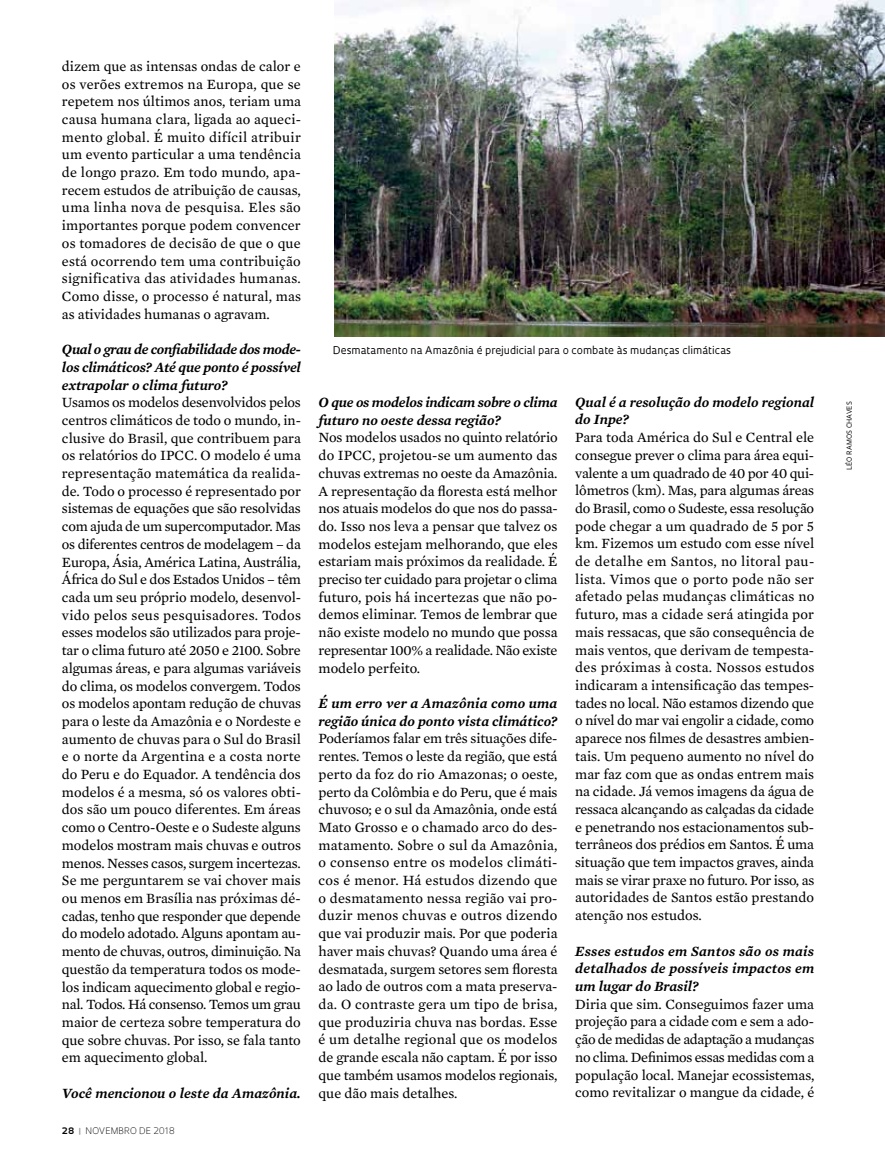
<style>
.page{position:relative;width:885px;height:1169px;background:#fff}
.page>*{position:absolute;margin:0;border:0;box-sizing:border-box;transform-origin:0 0}
.t1{font:14.4px/17.7px "Mercury Text G2";letter-spacing:-.005em;color:#000;text-align:justify}
.t2{font:italic 600 14.4px/17.7px "Mercury Text G2";color:#000;text-align:justify}
.t3{font:italic 600 14.4px/17.7px "Mercury Text G2";letter-spacing:-.02em;color:#000}
.t4{font:10.35px "Oculum";color:#000}
.t5{font:300 8.7px "Oculum";letter-spacing:.015em;color:#000}
.t6{font:6.75px "Oculum";letter-spacing:.02em;color:#000}
.s1{font-weight:700}
.s2{font-weight:700;color:#939598}
</style>
<div class="page">
<img style="left:334px;top:0;width:551px;height:336px">
<p class="t1" style="left:62px;top:56px;width:241px">dizem que as intensas ondas de calor e os verões extremos na Europa, que se repetem nos últimos anos, teriam uma causa humana clara, ligada ao aqueci&shy;mento global. É muito difícil atribuir um evento particular a uma tendência de longo prazo. Em todo mundo, apa&shy;recem estudos de atribuição de causas, uma linha nova de pesquisa. Eles são importantes porque podem convencer os tomadores de decisão de que o que está ocorrendo tem uma contribuição significativa das atividades humanas.<br>Como disse, o processo é natural, mas as atividades humanas o agravam.</p>
<p class="t2" style="left:62px;top:340px;width:241px">Qual o grau de confiabilidade dos mode&shy;los climáticos? Até que ponto é possível extrapolar o clima futuro?</p>
<p class="t1" style="left:62px;top:393px;width:241px">Usamos os modelos desenvolvidos pelos centros climáticos de todo o mundo, in&shy;clusive do Brasil, que contribuem para os relatórios do IPCC. O modelo é uma representação matemática da realida&shy;de. Todo o processo é representado por sistemas de equações que são resolvidas com ajuda de um supercomputador. Mas os diferentes centros de modelagem – da Europa, Ásia, América Latina, Austrália, África do Sul e dos Estados Unidos – têm cada um seu próprio modelo, desenvol&shy;vido pelos seus pesquisadores. Todos esses modelos são utilizados para proje&shy;tar o clima futuro até 2050 e 2100. Sobre algumas áreas, e para algumas variáveis do clima, os modelos convergem. Todos os modelos apontam redução de chuvas para o leste da Amazônia e o Nordeste e aumento de chuvas para o Sul do Brasil e o norte da Argentina e a costa norte do Peru e do Equador. A tendência dos modelos é a mesma, só os valores obti&shy;dos são um pouco diferentes. Em áreas como o Centro-Oeste e o Sudeste alguns modelos mostram mais chuvas e outros menos. Nesses casos, surgem incertezas.<br>Se me perguntarem se vai chover mais ou menos em Brasília nas próximas dé&shy;cadas, tenho que responder que depende do modelo adotado. Alguns apontam au&shy;mento de chuvas, outros, diminuição. Na questão da temperatura todos os mode&shy;los indicam aquecimento global e regio&shy;nal. Todos. Há consenso. Temos um grau maior de certeza sobre temperatura do que sobre chuvas. Por isso, se fala tanto em aquecimento global.</p>
<p class="t2" style="left:62px;top:1083px;width:240px">Você mencionou o leste da Amazônia.</p>
<p class="t5" style="left:62px;top:1124px;width:115px"><span class="s1">28</span> <span class="s2">|</span> NOVEMBRO DE 2018</p>
<p class="t4" style="left:333px;top:344px;width:400px">Desmatamento na Amazônia é prejudicial para o combate às mudanças climáticas</p>
<p class="t3" style="left:319px;top:392px;width:240px">O que os modelos indicam sobre o clima futuro no oeste dessa região?</p>
<p class="t1" style="left:319px;top:428px;width:241px">Nos modelos usados no quinto relatório do IPCC, projetou-se um aumento das chuvas extremas no oeste da Amazônia.<br>A representação da floresta está melhor nos atuais modelos do que nos do passa&shy;do. Isso nos leva a pensar que talvez os modelos estejam melhorando, que eles estariam mais próximos da realidade. É preciso ter cuidado para projetar o clima futuro, pois há incertezas que não po&shy;demos eliminar. Temos de lembrar que não existe modelo no mundo que possa representar 100% a realidade. Não existe modelo perfeito.</p>
<p class="t2" style="left:319px;top:693px;width:240px">É um erro ver a Amazônia como uma região única do ponto vista climático?</p>
<p class="t1" style="left:319px;top:729px;width:241px">Poderíamos falar em três situações dife&shy;rentes. Temos o leste da região, que está perto da foz do rio Amazonas; o oeste, perto da Colômbia e do Peru, que é mais chuvoso; e o sul da Amazônia, onde está Mato Grosso e o chamado arco do des&shy;matamento. Sobre o sul da Amazônia, o consenso entre os modelos climáti&shy;cos é menor. Há estudos dizendo que o desmatamento nessa região vai pro&shy;duzir menos chuvas e outros dizendo que vai produzir mais. Por que poderia haver mais chuvas? Quando uma área é desmatada, surgem setores sem floresta ao lado de outros com a mata preserva&shy;da. O contraste gera um tipo de brisa, que produziria chuva nas bordas. Esse é um detalhe regional que os modelos de grande escala não captam. É por isso que também usamos modelos regionais, que dão mais detalhes.</p>
<p class="t2" style="left:575px;top:392px;width:240px">Qual é a resolução do modelo regional do Inpe?</p>
<p class="t1" style="left:575px;top:428px;width:241px">Para toda América do Sul e Central ele consegue prever o clima para área equi&shy;valente a um quadrado de 40 por 40 qui&shy;lômetros (km). Mas, para algumas áreas do Brasil, como o Sudeste, essa resolução pode chegar a um quadrado de 5 por 5 km. Fizemos um estudo com esse nível de detalhe em Santos, no litoral pau&shy;lista. Vimos que o porto pode não ser afetado pelas mudanças climáticas no futuro, mas a cidade será atingida por mais ressacas, que são consequência de mais ventos, que derivam de tempesta&shy;des próximas à costa. Nossos estudos indicaram a intensificação das tempes&shy;tades no local. Não estamos dizendo que o nível do mar vai engolir a cidade, como aparece nos filmes de desastres ambien&shy;tais. Um pequeno aumento no nível do mar faz com que as ondas entrem mais na cidade. Já vemos imagens da água de ressaca alcançando as calçadas da cidade e penetrando nos estacionamentos sub&shy;terrâneos dos prédios em Santos. É uma situação que tem impactos graves, ainda mais se virar praxe no futuro. Por isso, as autoridades de Santos estão prestando atenção nos estudos.</p>
<p class="t2" style="left:575px;top:941px;width:241px">Esses estudos em Santos são os mais detalhados de possíveis impactos em um lugar do Brasil?</p>
<p class="t1" style="left:575px;top:994px;width:241px">Diria que sim. Conseguimos fazer uma projeção para a cidade com e sem a ado&shy;ção de medidas de adaptação a mudanças no clima. Definimos essas medidas com a população local. Manejar ecossistemas, como revitalizar o mangue da cidade, é</p>
<p class="t6" style="left:845px;top:470px;width:70px;rotate:-90deg">Léo Ramos Chaves</p>
</div>
